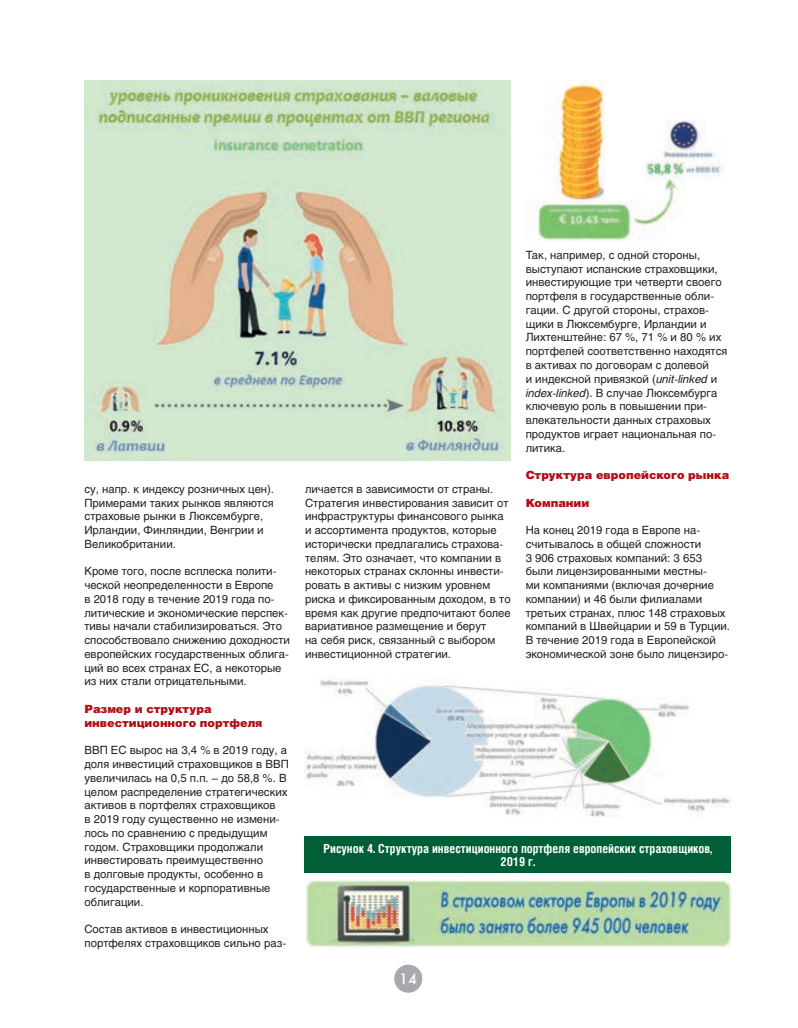
<style>
.page{position:relative;width:798px;height:1028px;background:#fff}
.page>*{position:absolute;margin:0;border:0;box-sizing:border-box;transform-origin:0 0}
.t1{font:15px "Futura Futuris C";color:#fff}
.t2{font:700 12.5px/13.8px "Helios Cond C";color:#fff;text-align:center}
.t3{font:11.25px/13.8px "Helios C";color:#231f20}
.t4{font:11.25px/13.8px "Helios Black C";color:#b00d15}
.s1{font-style:italic}
</style>
<div class="page">
<div style="left:394px;top:964px;width:28px;height:28px;background:#a8a9ad;border-radius:50%"></div>
<img style="left:84px;top:80px;width:426px;height:380px">
<img style="left:537px;top:80px;width:187px;height:161px">
<img style="left:304px;top:677px;width:427px;height:164px">
<img style="left:305px;top:879px;width:426px;height:68px">
<div style="left:305px;top:836px;width:425px;height:37px;background:#015e37"></div>
<p class="t3" style="left:84px;top:482px;width:191px">су, напр. к индексу розничных цен).<br>Примерами таких рынков являются страховые рынки в Люксембурге,<br>Ирландии, Финляндии, Венгрии и<br>Великобритании.</p>
<p class="t3" style="left:84px;top:564px;width:207px">Кроме того, после всплеска полити&shy;ческой неопределенности в Европе<br>в 2018 году в течение 2019 года по&shy;литические и экономические перспек&shy;тивы начали стабилизироваться. Это способствовало снижению доходности европейских государственных облига&shy;ций во всех странах ЕС, а некоторые из них стали отрицательными.</p>
<p class="t4" style="left:84px;top:701px;width:179px">Размер и структура инвестиционного портфеля</p>
<p class="t3" style="left:84px;top:743px;width:206px">ВВП ЕС вырос на 3,4 % в 2019 году, а доля инвестиций страховщиков в ВВП увеличилась на 0,5 п.п. – до 58,8 %. В целом распределение стратегических активов в портфелях страховщиков<br>в 2019 году существенно не измени&shy;лось по сравнению с предыдущим годом. Страховщики продолжали инвестировать преимущественно<br>в долговые продукты, особенно в государственные и корпоративные облигации.</p>
<p class="t3" style="left:84px;top:922px;width:203px">Состав активов в инвестиционных портфелях страховщиков сильно раз-</p>
<p class="t3" style="left:305px;top:482px;width:207px">личается в зависимости от страны.<br>Стратегия инвестирования зависит от инфраструктуры финансового рынка и ассортимента продуктов, которые исторически предлагались страхова&shy;телям. Это означает, что компании в некоторых странах склонны инвести&shy;ровать в активы с низким уровнем риска и фиксированным доходом, в то время как другие предпочитают более вариативное размещение и берут<br>на себя риск, связанный с выбором инвестиционной стратегии.</p>
<p class="t3" style="left:525px;top:248px;width:203px">Так, например, с одной стороны, выступают испанские страховщики, инвестирующие три четверти своего портфеля в государственные обли&shy;гации. С другой стороны, страхов&shy;щики в Люксембурге, Ирландии и<br>Лихтенштейне: 67 %, 71 % и 80 % их портфелей соответственно находятся в активах по договорам с долевой<br>и индексной привязкой (<span class="s1">unit-linked</span> и <span class="s1">index-linked</span>). В случае Люксембурга ключевую роль в повышении при&shy;влекательности данных страховых продуктов играет национальная по&shy;литика.</p>
<p class="t4" style="left:525px;top:467px;width:205px">Структура европейского рынка</p>
<p class="t4" style="left:525px;top:495px;width:65px">Компании</p>
<p class="t3" style="left:525px;top:523px;width:206px">На конец 2019 года в Европе на&shy;считывалось в общей сложности<br>3 906 страховых компаний: 3 653 были лицензированными местны-<br>ми компаниями (включая дочерние компании) и 46 были филиалами третьих странах, плюс 148 страховых компаний в Швейцарии и 59 в Турции.<br>В течение 2019 года в Европейской экономической зоне было лицензиро-</p>
<p class="t2" style="left:323px;top:841px;width:390px">Рисунок 4. Структура инвестиционного портфеля европейских страховщиков,<br>2019 г.</p>
<h1 class="t1" style="left:399px;top:969px;width:19px">14</h1>
</div>
